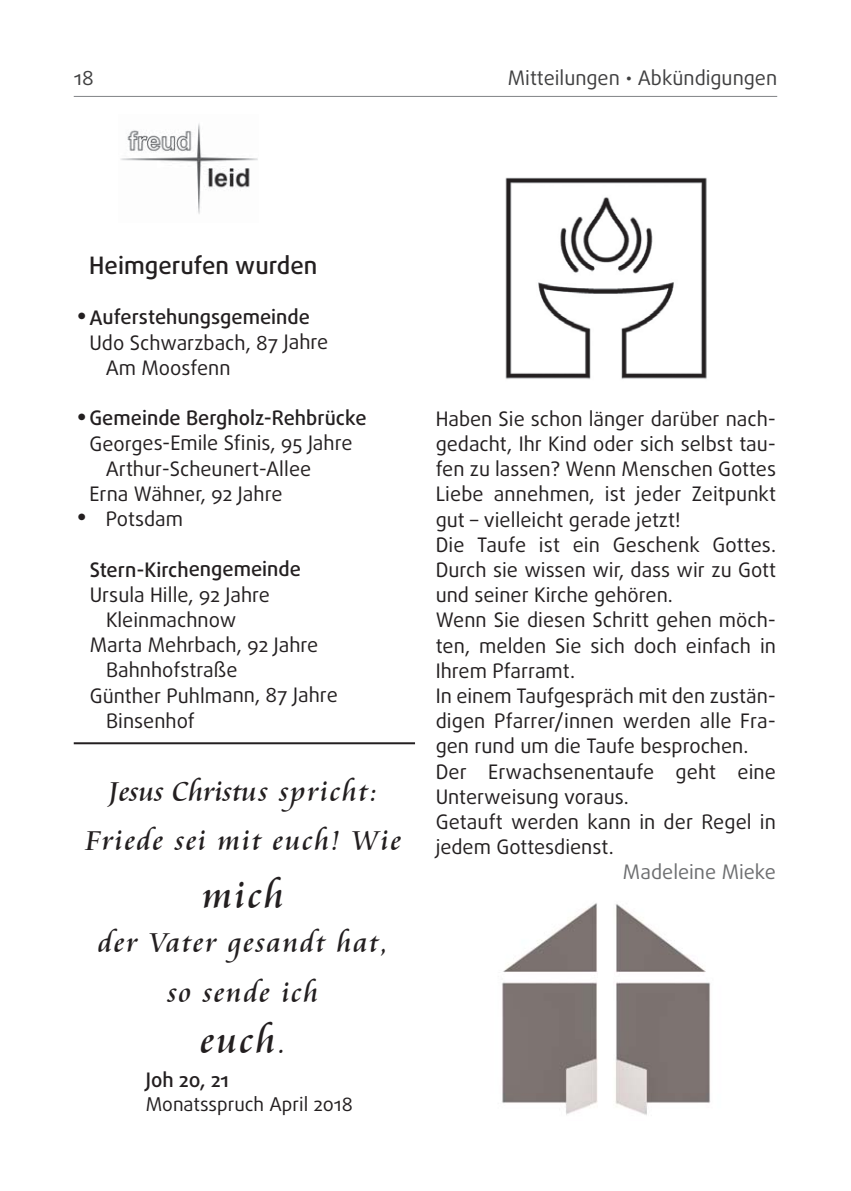
<style>
.page{position:relative;width:851px;height:1191px;background:#fff}
.page>*{position:absolute;margin:0;border:0;box-sizing:border-box;transform-origin:0 0}
.t1{font:40px "Cataneo BT";letter-spacing:.055em;color:#231f20}
.t2{font:30px/49.6px "Cataneo BT";letter-spacing:.055em;color:#231f20;text-align:center}
.t3{font:500 28px "Daxline";color:#231f20}
.t4{font:500 24px "Daxline";color:#231f20}
.t5{font:20px "Daxline";color:#231f20}
.t6{font:500 20px "Daxline";color:#231f20}
.t7{font:20px "Daxline";color:#404041}
.t8{font:20px "Daxline";color:#6d6e70}
.t9{font:19px "Daxline";color:#231f20}
.s1{font-size:30px}
</style>
<div class="page">
<hr style="left:74px;top:96px;width:703px;height:1px;background:#808285">
<img style="left:120px;top:123px;width:138px;height:91px">
<hr style="left:74px;top:742px;width:341px;height:2px;background:#231f20">
<img style="left:502px;top:903px;width:209px;height:212px">
<img style="left:505px;top:177px;width:202px;height:202px">
<p class="t7" style="left:74px;top:71px;width:21px">18</p>
<p class="t7" style="left:508px;top:71px;width:271px">Mitteilungen • Abkündigungen</p>
<p class="t4" style="left:89px;top:252px;width:230px">Heimgerufen wurden</p>
<p class="t6" style="left:89px;top:306px;width:222px">Auferstehungsgemeinde</p>
<p class="t5" style="left:89px;top:335px;width:240px">Udo Schwarzbach, 87 Jahre</p>
<p class="t5" style="left:106px;top:360px;width:126px">Am Moosfenn</p>
<p class="t6" style="left:89px;top:406px;width:278px">Gemeinde Bergholz-Rehbrücke</p>
<p class="t5" style="left:89px;top:436px;width:264px">Georges-Emile Sfinis, 95 Jahre</p>
<p class="t5" style="left:106px;top:461px;width:207px">Arthur-Scheunert-Allee</p>
<p class="t5" style="left:90px;top:486px;width:194px">Erna Wähner, 92 Jahre</p>
<p class="t5" style="left:106px;top:511px;width:79px">Potsdam</p>
<p class="t6" style="left:90px;top:558px;width:213px">Stern-Kirchengemeinde</p>
<p class="t5" style="left:90px;top:587px;width:182px">Ursula Hille, 92 Jahre</p>
<p class="t5" style="left:106px;top:612px;width:132px">Kleinmachnow</p>
<p class="t5" style="left:90px;top:637px;width:230px">Marta Mehrbach, 92 Jahre</p>
<p class="t5" style="left:106px;top:663px;width:133px">Bahnhofstraße</p>
<p class="t5" style="left:90px;top:688px;width:249px">Günther Puhlmann, 87 Jahre</p>
<p class="t5" style="left:106px;top:713px;width:90px">Binsenhof</p>
<p class="t3" style="left:76px;top:299px;width:12px">•</p>
<p class="t3" style="left:76px;top:399px;width:12px">•</p>
<p class="t3" style="left:76px;top:500px;width:12px">•</p>
<p class="t2" style="left:85px;top:767px;width:317px">Jesus Christus spricht:<br>Friede sei mit euch! Wie</p>
<p class="t1" style="left:202px;top:870px;width:83px">mich</p>
<p class="t2" style="left:98px;top:918px;width:292px">der Vater gesandt hat, so sende ich</p>
<p class="t1" style="left:200px;top:1015px;width:87px">euch<span class="s1">.</span></p>
<p class="t6" style="left:146px;top:1068px;width:85px">Joh 20, 21</p>
<p class="t9" style="left:146px;top:1097px;width:208px">Monatsspruch April 2018</p>
<p class="t5" style="left:435px;top:411px;width:342px">Haben Sie schon länger darüber nach-</p>
<p class="t5" style="left:435px;top:436px;width:342px">gedacht, Ihr Kind oder sich selbst tau-</p>
<p class="t5" style="left:435px;top:461px;width:342px">fen zu lassen? Wenn Menschen Gottes</p>
<p class="t5" style="left:435px;top:487px;width:342px">Liebe annehmen, ist jeder Zeitpunkt</p>
<p class="t5" style="left:435px;top:512px;width:246px">gut – vielleicht gerade jetzt!</p>
<p class="t5" style="left:435px;top:537px;width:342px">Die Taufe ist ein Geschenk Gottes.</p>
<p class="t5" style="left:435px;top:562px;width:342px">Durch sie wissen wir, dass wir zu Gott</p>
<p class="t5" style="left:435px;top:587px;width:239px">und seiner Kirche gehören.</p>
<p class="t5" style="left:435px;top:613px;width:342px">Wenn Sie diesen Schritt gehen möch-</p>
<p class="t5" style="left:435px;top:638px;width:342px">ten, melden Sie sich doch einfach in</p>
<p class="t5" style="left:435px;top:663px;width:141px">Ihrem Pfarramt.</p>
<p class="t5" style="left:435px;top:688px;width:342px">In einem Taufgespräch mit den zustän-</p>
<p class="t5" style="left:435px;top:713px;width:342px">digen Pfarrer/innen werden alle Fra-</p>
<p class="t5" style="left:435px;top:739px;width:314px">gen rund um die Taufe besprochen.</p>
<p class="t5" style="left:435px;top:764px;width:342px">Der Erwachsenentaufe geht eine</p>
<p class="t5" style="left:435px;top:789px;width:194px">Unterweisung voraus.</p>
<p class="t5" style="left:435px;top:814px;width:342px">Getauft werden kann in der Regel in</p>
<p class="t5" style="left:435px;top:839px;width:180px">jedem Gottesdienst.</p>
<p class="t8" style="left:623px;top:865px;width:155px">Madeleine Mieke</p>
</div>
